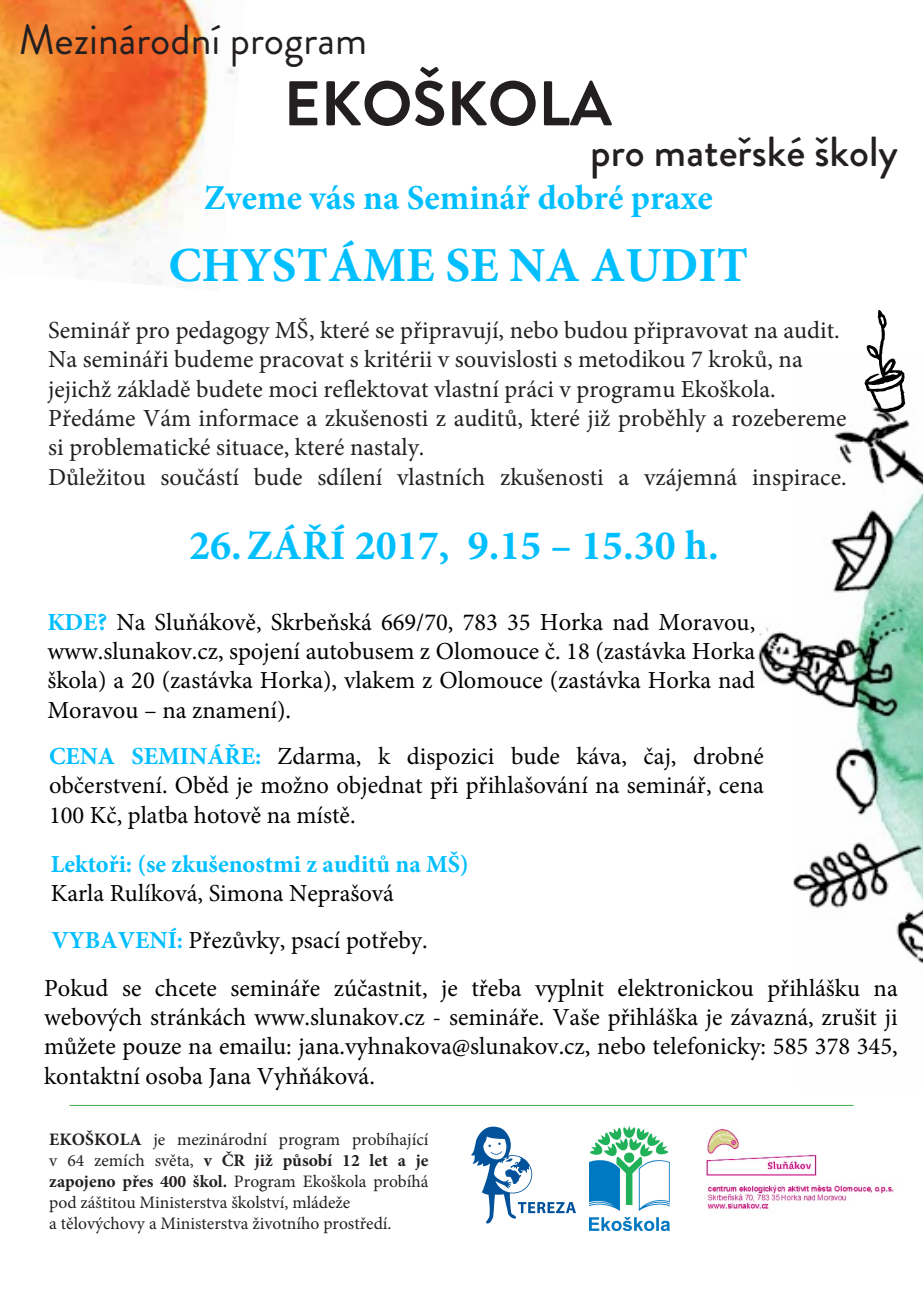
<style>
.page{position:relative;width:923px;height:1290px;background:#fff}
.page>*{position:absolute;margin:0;border:0;box-sizing:border-box;transform-origin:0 0}
.t1{font:700 63px "Brandon Grotesque";color:#231f20}
.t2{font:700 49px "Minion Pro";color:#00bfff}
.t3{font:700 42px "Minion Pro";color:#00bfff}
.t4{font:42px "Brandon Grotesque";color:#231f20}
.t5{font:500 42px "Brandon Grotesque";color:#231f20}
.t6{font:700 35px "Minion Pro";color:#00bfff}
.t7{font:24.5px/29.4px "Minion Pro";color:#000;text-align:justify}
.t8{font:24.5px/29.4px "Minion Pro";color:#231f20}
.t9{font:700 24.5px "Minion Pro";color:#00bfff}
.t10{font:17.5px/20.7px "Minion Pro";color:#231f20}
.s1{font-weight:700;color:#00bfff}
.s2{font-weight:700}
</style>
<div class="page">
<img style="left:757px;top:402px;width:166px;height:561px">
<img style="left:0;top:0;width:235px;height:284px">
<svg style="left:471px;top:1126px;width:105px;height:97px"></svg>
<hr style="left:69px;top:1105px;width:784px;height:1px;background:#40ae49">
<svg style="left:864px;top:310px;width:41px;height:103px"></svg>
<img style="left:706px;top:1129px;width:188px;height:80px">
<img style="left:589px;top:1126px;width:81px;height:105px">
<p class="t4" style="left:19px;top:11px;width:350px">Mezinárodní program</p>
<p class="t1" style="left:284px;top:60px;width:330px">EKOŠKOLA</p>
<p class="t5" style="left:590px;top:123px;width:309px">pro mateřské školy</p>
<h3 class="t6" style="left:204px;top:173px;width:510px">Zveme vás na Seminář dobré praxe</h3>
<h2 class="t2" style="left:168px;top:231px;width:581px">CHYSTÁME SE NA AUDIT</h2>
<p class="t8" style="left:48px;top:315px;width:800px">Seminář pro pedagogy MŠ, které se připravují, nebo budou připravovat na audit.<br>Na semináři budeme pracovat s kritérii v souvislosti s metodikou 7 kroků, na jejichž základě budete moci reflektovat vlastní práci v programu Ekoškola.<br>Předáme Vám informace a zkušenosti z auditů, které již proběhly a rozebereme si problematické situace, které nastaly.<br>Důležitou součástí bude sdílení vlastních zkušenosti a vzájemná inspirace.</p>
<h3 class="t3" style="left:189px;top:516px;width:531px">26.ZÁŘÍ 2017, 9.15 – 15.30 h.</h3>
<p class="t7" style="left:47px;top:607px;width:709px"><span class="s1">KDE?</span> Na Sluňákově, Skrbeňská 669/70, 783 35 Horka nad Moravou, www.slunakov.cz, spojení autobusem z Olomouce č. 18 (zastávka Horka škola) a 20 (zastávka Horka), vlakem z Olomouce (zastávka Horka nad Moravou – na znamení).</p>
<p class="t7" style="left:49px;top:742px;width:716px"><span class="s1">CENA SEMINÁŘE:</span> Zdarma, k dispozici bude káva, čaj, drobné občerstvení. Oběd je možno objednat při přihlašování na seminář, cena 100 Kč, platba hotově na místě.</p>
<p class="t9" style="left:51px;top:847px;width:419px">Lektoři: (se zkušenostmi z auditů na MŠ)</p>
<p class="t7" style="left:51px;top:870px;width:378px;line-height:46.9px">Karla Rulíková, Simona Neprašová<br><span class="s1">VYBAVENÍ:</span> Přezůvky, psací potřeby.</p>
<p class="t7" style="left:44px;top:973px;width:855px">Pokud se chcete semináře zúčastnit, je třeba vyplnit elektronickou přihlášku na webových stránkách www.slunakov.cz - semináře. Vaše přihláška je závazná, zrušit ji můžete pouze na emailu: jana.vyhnakova@slunakov.cz, nebo telefonicky: 585 378 345, kontaktní osoba Jana Vyhňáková.</p>
<p class="t10" style="left:49px;top:1129px;width:381px"><span class="s2">EKOŠKOLA</span> je mezinárodní program probíhající v 64 zemích světa, <span class="s2">v ČR již působí 12 let a je zapojeno přes 400 škol.</span> Program Ekoškola probíhá pod záštitou Ministerstva školství, mládeže<br>a tělovýchovy a Ministerstva životního prostředí.</p>
</div>
